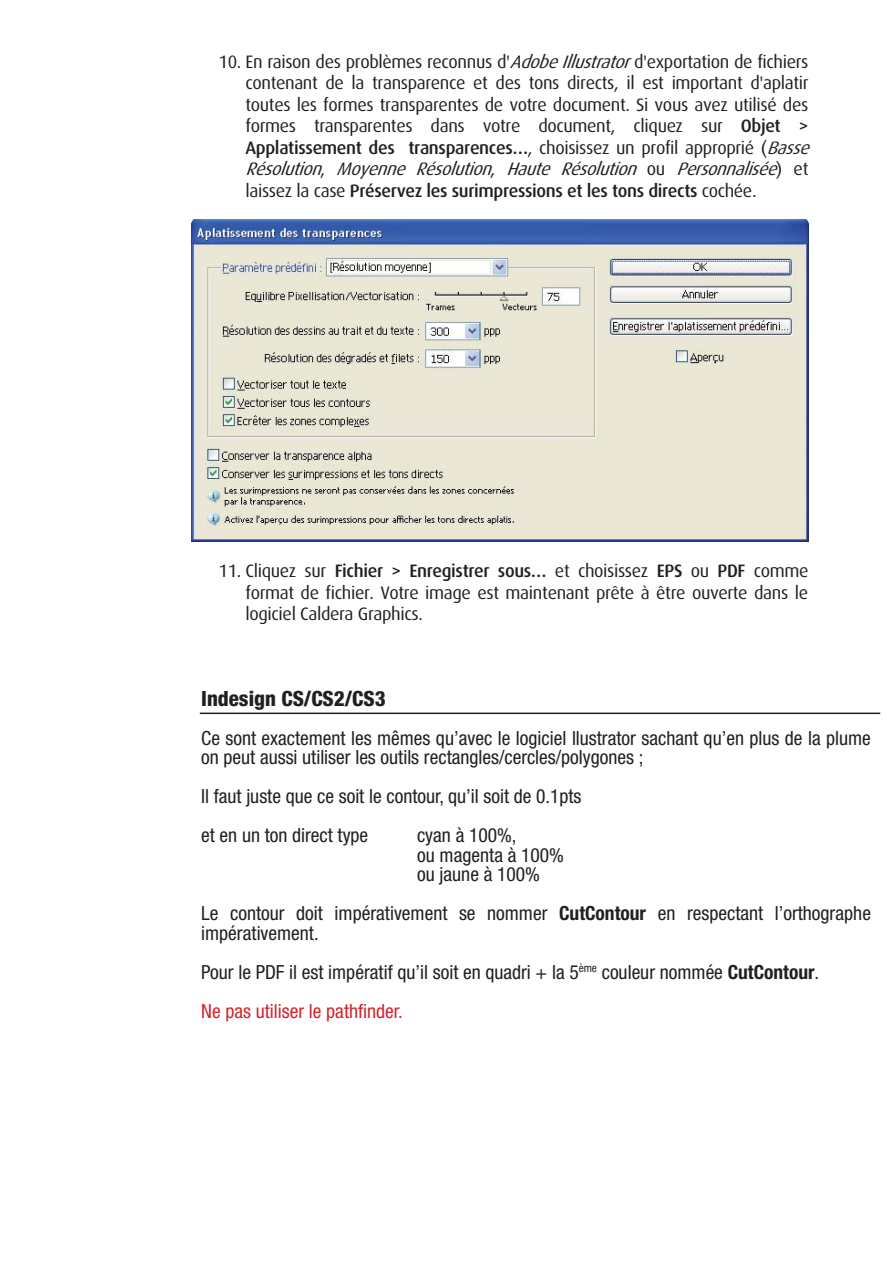
<style>
.page{position:relative;width:893px;height:1263px;background:#fff}
.page>*{position:absolute;margin:0;border:0;box-sizing:border-box;transform-origin:0 0}
.t1{font:800 condensed 21px "Helvetica Neue";color:#231f20}
.t2{font:condensed 19.5px/19.5px "Helvetica Neue";color:#231f20}
.t3{font:18px/21.6px "Dax";letter-spacing:-.02em;color:#231f20}
.s1{font-style:italic}
.s2{font-weight:500}
.s3{font-weight:700}
.s4{color:#d2232a}
</style>
<div class="page">
<img style="left:192px;top:219px;width:616px;height:323px">
<hr style="left:200px;top:713px;width:680px;height:1px;background:#231f20">
<p class="t3" style="left:245px;top:51px;width:571px;text-indent:-27px">10. En raison des problèmes reconnus d'<span class="s1">AdobeIllustrator</span>d'exportation de fichiers contenant de la transparence et des tons directs, il est important d'aplatir toutes les formes transparentes de votre document. Si vous avez utilisé des formes transparentes dans votre document, cliquez sur <span class="s2">Objet &gt; Applatissement des transparences…</span>, choisissez un profil approprié (<span class="s1">Basse Résolution</span>, <span class="s1">Moyenne Résolution</span>, <span class="s1">Haute Résolution</span> o u <span class="s1">Personnalisée</span>) e t laissez la case <span class="s2">Préservez les surimpressions et les tons directs</span> cochée.</p>
<p class="t3" style="left:245px;top:560px;width:565px;text-align:justify;text-indent:-27px">11. Cliquez sur <span class="s2">Fichier &gt; Enregistrer sous…</span> et choisissez <span class="s2">EPS</span> ou <span class="s2">PDF</span> comme format de fichier. Votre image est maintenant prête à être ouverte dans le logiciel Caldera Graphics.</p>
<p class="t1" style="left:201px;top:685px;width:186px">Indesign CS/CS2/CS3</p>
<p class="t2" style="left:201px;top:728px;width:671px">Ce sont exactement les mêmes qu’avec le logiciel llustrator sachant qu’en plus de la plume on peut aussi utiliser les outils rectangles/cercles/polygones ;</p>
<p class="t2" style="left:201px;top:777px;width:382px;line-height:39px">Il faut juste que ce soit le contour, qu’il soit de 0.1pts et en un ton direct type</p>
<p class="t2" style="left:417px;top:825px;width:148px">cyan à 100%,<br>ou magenta à 100% ou jaune à 100%</p>
<p class="t2" style="left:201px;top:903px;width:671px">Le contour doit impérativement se nommer <span class="s3">CutContour</span> en respectant l’orthographe impérativement.</p>
<p class="t2" style="left:201px;top:952px;width:619px;line-height:39px">Pour le PDF il est impératif qu’il soit en quadri + la 5<sup>ème</sup> couleur nommée <span class="s3">CutContour</span>.<br><span class="s4">Ne pas utiliser le pathfinder.</span></p>
</div>
